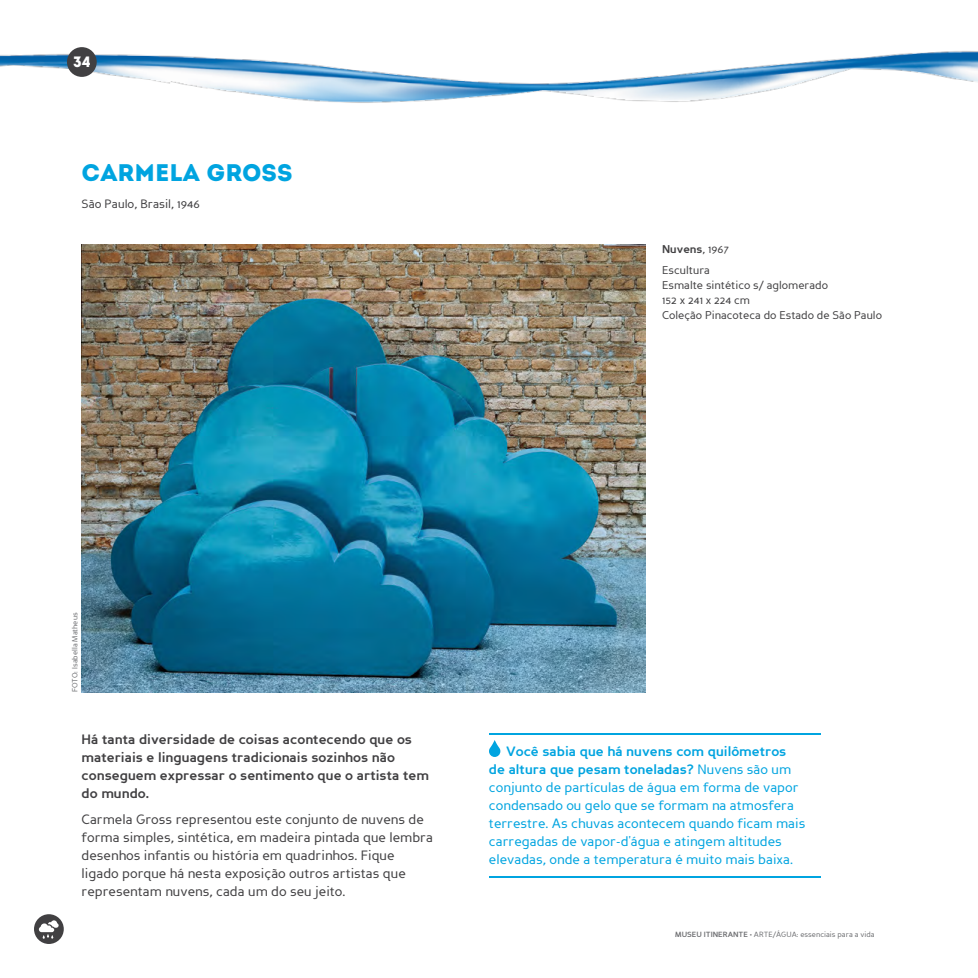
<style>
.page{position:relative;width:978px;height:978px;background:#fff}
.page>*{position:absolute;margin:0;border:0;box-sizing:border-box;transform-origin:0 0}
.t1{font:24px "Intro";color:#00a4e0}
.t2{font:15px "Intro";color:#fff}
.t3{font:13.5px/18px "Perspective Sans";color:#00a4e0}
.t4{font:13.5px/18px "Perspective Sans";color:#414042}
.t5{font:700 13.5px/18px "Perspective Sans";color:#414042}
.t6{font:12px "Perspective Sans";color:#414042}
.t7{font:11.25px/15px "Perspective Sans";color:#414042}
.t8{font:7.5px "Perspective Sans";color:#6d6e71}
.s1{font-weight:700}
</style>
<div class="page">
<img style="left:0;top:47px;width:978px;height:56px">
<div style="left:67px;top:47px;width:30px;height:30px;background:#414042;border-radius:50%"></div>
<svg style="left:34px;top:914px;width:30px;height:30px"></svg>
<hr style="left:489px;top:734px;width:332px;height:1px;background:#00a4e0">
<hr style="left:489px;top:876px;width:332px;height:1px;background:#00a4e0">
<svg style="left:489px;top:740px;width:11px;height:17px"></svg>
<img style="left:82px;top:245px;width:563px;height:447px">
<p class="t2" style="left:73px;top:53px;width:19px">34</p>
<h1 class="t1" style="left:82px;top:159px;width:213px">CARMELA GROSS</h1>
<p class="t6" style="left:82px;top:197px;width:120px">São Paulo, Brasil, 1946</p>
<p class="t7" style="left:662px;top:239px;width:68px;line-height:21px"><span class="s1">Nuvens</span>, 1967<br>Escultura</p>
<p class="t7" style="left:662px;top:278px;width:221px">Esmalte sintético s/ aglomerado<br>152 x 241 x 224 cm<br>Coleção Pinacoteca do Estado de São Paulo</p>
<p class="t8" style="left:70px;top:692px;width:81px;rotate:-90deg">FOTO: Isabella Matheus</p>
<p class="t5" style="left:82px;top:730px;width:349px">Há tanta diversidade de coisas acontecendo que os materiais e linguagens tradicionais sozinhos não conseguem expressar o sentimento que o artista tem do mundo.</p>
<p class="t4" style="left:82px;top:811px;width:353px">Carmela Gross representou este conjunto de nuvens de forma simples, sintética, em madeira pintada que lembra desenhos infantis ou história em quadrinhos. Fique ligado porque há nesta exposição outros artistas que representam nuvens, cada um do seu jeito.</p>
<p class="t3" style="left:489px;top:742px;width:318px;text-indent:17px"><span class="s1">Você sabia que há nuvens com quilômetros de altura que pesam toneladas?</span> Nuvens são um conjunto de partículas de água em forma de vapor condensado ou gelo que se formam na atmosfera terrestre. As chuvas acontecem quando ficam mais carregadas de vapor-d'água e atingem altitudes elevadas, onde a temperatura é muito mais baixa.</p>
<p class="t8" style="left:675px;top:930px;width:201px"><span class="s1">MUSEU ITINERANTE</span> • ARTE/ÁGUA: essenciais para a vida</p>
</div>
